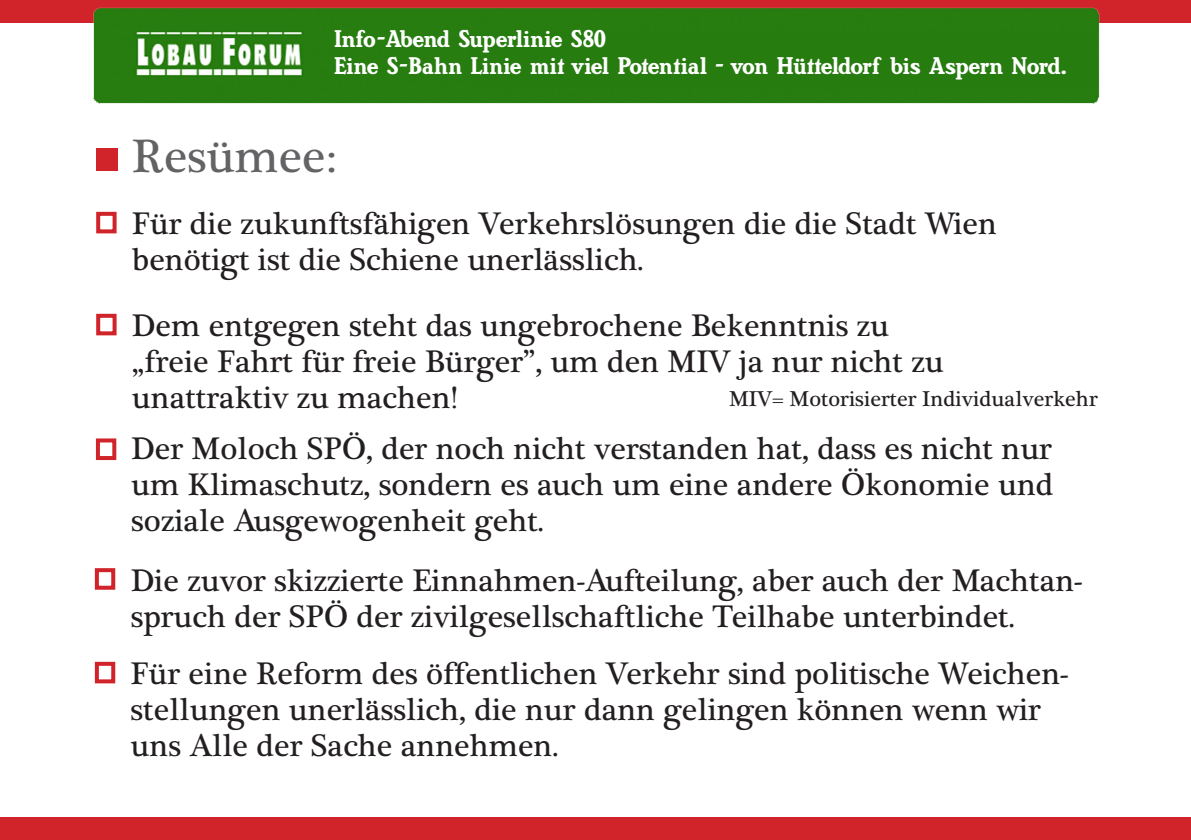
<style>
.page{position:relative;width:1191px;height:840px;background:#fff}
.page>*{position:absolute;margin:0;border:0;box-sizing:border-box;transform-origin:0 0}
.t1{font:48px "Plantagenet Cherokee";color:#636366}
.t2{font:32px/36px "Plantagenet Cherokee";color:#231f20}
.t3{font:24px/26px "Wiener Norm";letter-spacing:-.02em;color:#fff}
.t4{font:22px "Plantagenet Cherokee";color:#231f20}
</style>
<div class="page">
<div style="left:0;top:0;width:1191px;height:23px;background:#d1232a"></div>
<div style="left:0;top:816px;width:1191px;height:23px;background:#d1232a"></div>
<img style="left:93px;top:7px;width:1007px;height:97px">
<div style="left:96px;top:148px;width:22px;height:23px;background:#d1232a"></div>
<div style="left:96px;top:212px;width:21px;height:21px;border:4px solid #d1232a"></div>
<div style="left:95px;top:661px;width:20px;height:22px;border:4px solid #d1232a"></div>
<div style="left:96px;top:313px;width:21px;height:22px;border:4px solid #d1232a"></div>
<div style="left:96px;top:438px;width:20px;height:22px;border:4px solid #d1232a"></div>
<div style="left:95px;top:568px;width:20px;height:21px;border:4px solid #d1232a"></div>
<p class="t3" style="left:334px;top:26px;width:734px">Info-Abend Superlinie S80<br>Eine S-Bahn Linie mit viel Potential - von Hütteldorf bis Aspern Nord.</p>
<h1 class="t1" style="left:132px;top:128px;width:207px">Resümee:</h1>
<p class="t2" style="left:132px;top:206px;width:866px">Für die zukunftsfähigen Verkehrslösungen die die Stadt Wien benötigt ist die Schiene unerlässlich.</p>
<p class="t2" style="left:132px;top:308px;width:813px">Dem entgegen steht das ungebrochene Bekenntnis zu „freie Fahrt für freie Bürger”, um den MIV ja nur nicht zu unattraktiv zu machen!</p>
<p class="t2" style="left:131px;top:431px;width:923px;text-align:justify">Der Moloch SPÖ, der noch nicht verstanden hat, dass es nicht nur um Klimaschutz, sondern es auch um eine andere Ökonomie und soziale Ausgewogenheit geht.</p>
<p class="t2" style="left:131px;top:562px;width:953px">Die zuvor skizzierte Einnahmen-Aufteilung, aber auch der Machtan&shy;spruch der SPÖ der zivilgesellschaftliche Teilhabe unterbindet.</p>
<p class="t4" style="left:729px;top:386px;width:370px">MIV= Motorisierter Individualverkehr</p>
<p class="t2" style="left:131px;top:656px;width:939px">Für eine Reform des öffentlichen Verkehr sind politische Weichen&shy;stellungen unerlässlich, die nur dann gelingen können wenn wir uns Alle der Sache annehmen.</p>
</div>
